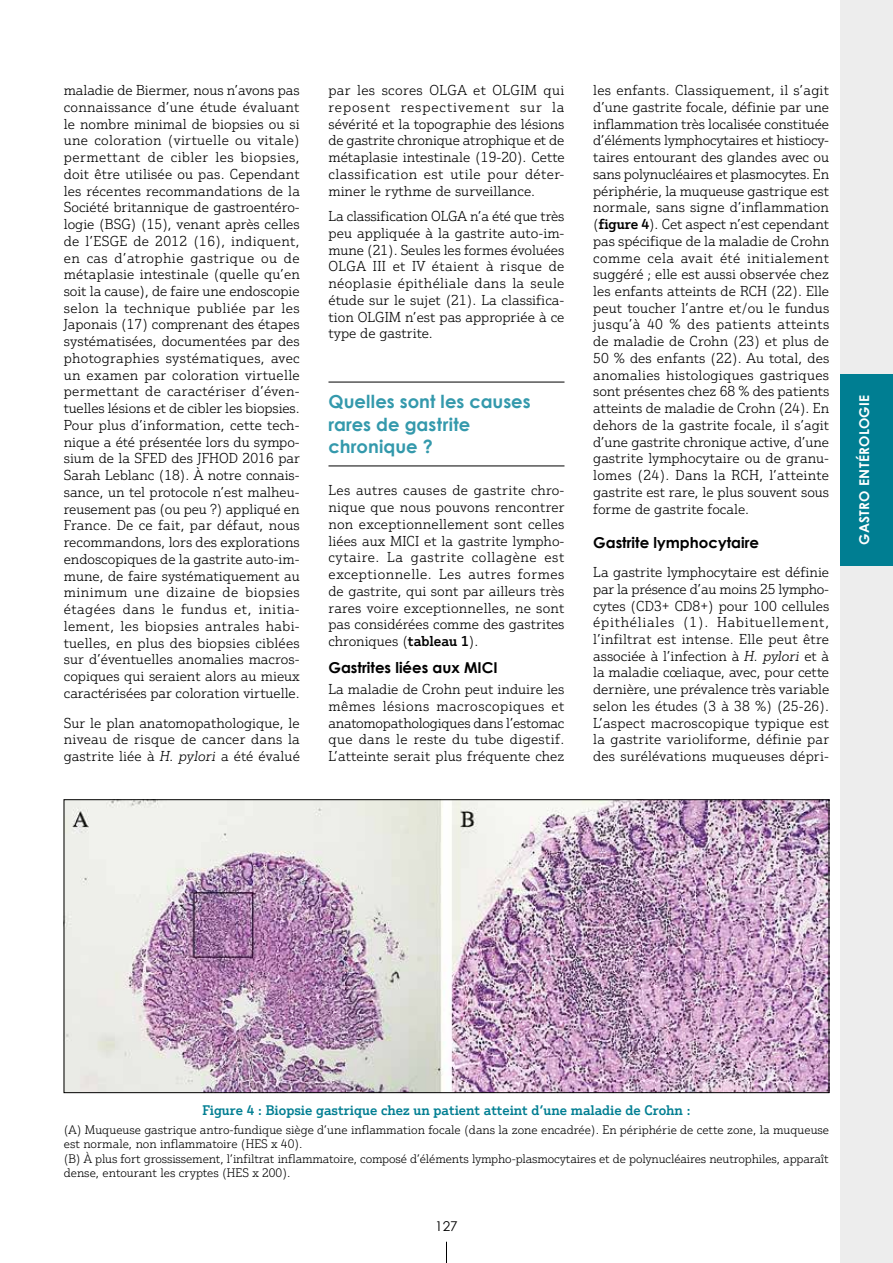
<style>
.page{position:relative;width:893px;height:1263px;background:#fff}
.page>*{position:absolute;margin:0;border:0;box-sizing:border-box;transform-origin:0 0}
.t1{font:700 18px/22.5px "Century Gothic";letter-spacing:.005em;color:#3499ac}
.t2{font:700 15px "Century Gothic";color:#000}
.t3{font:300 13.95px/16.8px "Justus Pro";color:#000;text-align:justify}
.t4{font:500 13.5px "Justus Pro";color:#007e92}
.t5{font:700 13.5px "Century Gothic";letter-spacing:.02em;color:#fff}
.t6{font:13.5px "Century Gothic";color:#000}
.t7{font:300 12px/14.4px "Justus Pro";color:#000}
.s1{font-style:italic}
.s2{font-weight:500}
</style>
<div class="page">
<svg style="left:446px;top:1242px;width:1px;height:21px"></svg>
<div style="left:840px;top:0;width:53px;height:1263px;background:#ededed"></div>
<div style="left:840px;top:374px;width:53px;height:192px;background:#007e92"></div>
<hr style="left:328px;top:382px;width:236px;height:1px;background:#000">
<hr style="left:328px;top:466px;width:236px;height:1px;background:#000">
<img style="left:66px;top:801px;width:761px;height:290px">
<p class="t3" style="left:64px;top:82px;width:238px">maladie de Biermer, nous n’avons pas connaissance d’une étude évaluant le nombre minimal de biopsies ou si une coloration (virtuelle ou vitale) permettant de cibler les biopsies, doit être utilisée ou pas. Cependant les récentes recommandations de la Société britannique de gastroentéro&shy;logie (BSG) (15), venant après celles de l’ESGE de 2012 (16), indiquent, en cas d’atrophie gastrique ou de métaplasie intestinale (quelle qu’en soit la cause), de faire une endoscopie selon la technique publiée par les Japonais (17) comprenant des étapes systématisées, documentées par des photographies systématiques, avec un examen par coloration virtuelle permettant de caractériser d’éven&shy;tuelles lésions et de cibler les biopsies.<br>Pour plus d’information, cette tech&shy;nique a été présentée lors du sympo&shy;sium de la SFED des JFHOD 2016 par Sarah Leblanc (18). À notre connais&shy;sance, un tel protocole n’est malheu&shy;reusement pas (ou peu ?) appliqué en France. De ce fait, par défaut, nous recommandons, lors des explorations endoscopiques de la gastrite auto-im&shy;mune, de faire systématiquement au minimum une dizaine de biopsies étagées dans le fundus et, initia&shy;lement, les biopsies antrales habi&shy;tuelles, en plus des biopsies ciblées sur d’éventuelles anomalies macros&shy;copiques qui seraient alors au mieux caractérisées par coloration virtuelle.</p>
<p class="t3" style="left:64px;top:714px;width:238px">Sur le plan anatomopathologique, le niveau de risque de cancer dans la gastrite liée à <span class="s1">H. pylori</span> a été évalué</p>
<p class="t3" style="left:328px;top:82px;width:238px">par les scores OLGA et OLGIM qui reposent respectivement sur la sévérité et la topographie des lésions de gastrite chronique atrophique et de métaplasie intestinale (19-20). Cette classification est utile pour déter&shy;miner le rythme de surveillance.</p>
<p class="t3" style="left:328px;top:208px;width:238px">La classification OLGA n’a été que très peu appliquée à la gastrite auto-im&shy;mune (21). Seules les formes évoluées OLGA III et IV étaient à risque de néoplasie épithéliale dans la seule étude sur le sujet (21). La classifica&shy;tion OLGIM n’est pas appropriée à ce type de gastrite.</p>
<p class="t1" style="left:328px;top:390px;width:204px">Quelles sont les causes rares de gastrite chronique ?</p>
<p class="t3" style="left:328px;top:482px;width:238px">Les autres causes de gastrite chro&shy;nique que nous pouvons rencontrer non exceptionnellement sont celles liées aux MICI et la gastrite lympho&shy;cytaire. La gastrite collagène est exceptionnelle. Les autres formes de gastrite, qui sont par ailleurs très rares voire exceptionnelles, ne sont pas considérées comme des gastrites chroniques (<span class="s2">tableau 1</span>).</p>
<p class="t2" style="left:328px;top:656px;width:171px">Gastrites liées aux MICI</p>
<p class="t3" style="left:328px;top:681px;width:238px">La maladie de Crohn peut induire les mêmes lésions macroscopiques et anatomopathologiques dans l’estomac que dans le reste du tube digestif.<br>L’atteinte serait plus fréquente chez</p>
<p class="t3" style="left:593px;top:82px;width:238px">les enfants. Classiquement, il s’agit d’une gastrite focale, définie par une inflammation très localisée constituée d’éléments lymphocytaires et histiocy&shy;taires entourant des glandes avec ou sans polynucléaires et plasmocytes. En périphérie, la muqueuse gastrique est normale, sans signe d’inflammation (<span class="s2">figure 4</span>). Cet aspect n’est cependant pas spécifique de la maladie de Crohn comme cela avait été initialement suggéré ; elle est aussi observée chez les enfants atteints de RCH (22). Elle peut toucher l’antre et/ou le fundus jusqu’à 40 % des patients atteints de maladie de Crohn (23) et plus de 50 % des enfants (22). Au total, des anomalies histologiques gastriques sont présentes chez 68 % des patients atteints de maladie de Crohn (24). En dehors de la gastrite focale, il s’agit d’une gastrite chronique active, d’une gastrite lymphocytaire ou de granu&shy;lomes (24). Dans la RCH, l’atteinte gastrite est rare, le plus souvent sous forme de gastrite focale.</p>
<p class="t2" style="left:593px;top:531px;width:167px">Gastrite lymphocytaire</p>
<p class="t3" style="left:593px;top:563px;width:238px">La gastrite lymphocytaire est définie par la présence d’au moins 25 lympho&shy;cytes (CD3+ CD8+) pour 100 cellules épithéliales (1). Habituellement, l’infiltrat est intense. Elle peut être associée à l’infection à <span class="s1">H. pylori</span> et à la maladie cœliaque, avec, pour cette dernière, une prévalence très variable selon les études (3 à 38 %) (25-26).<br>L’aspect macroscopique typique est la gastrite varioliforme, définie par des surélévations muqueuses dépri-</p>
<p class="t5" style="left:854px;top:545px;width:151px;rotate:-90deg">GASTRO ENTÉROLOGIE</p>
<p class="t4" style="left:202px;top:1102px;width:490px">Figure 4 : Biopsie gastrique chez un patient atteint d’une maladie de Crohn :</p>
<p class="t7" style="left:64px;top:1122px;width:767px">(A) Muqueuse gastrique antro-fundique siège d’une inflammation focale (dans la zone encadrée). En périphérie de cette zone, la muqueuse est normale, non inflammatoire (HES x 40).<br>(B) À plus fort grossissement, l’infiltrat inflammatoire, composé d’éléments lympho-plasmocytaires et de polynucléaires neutrophiles, apparaît dense, entourant les cryptes (HES x 200).</p>
<p class="t6" style="left:435px;top:1216px;width:24px">127</p>
</div>
